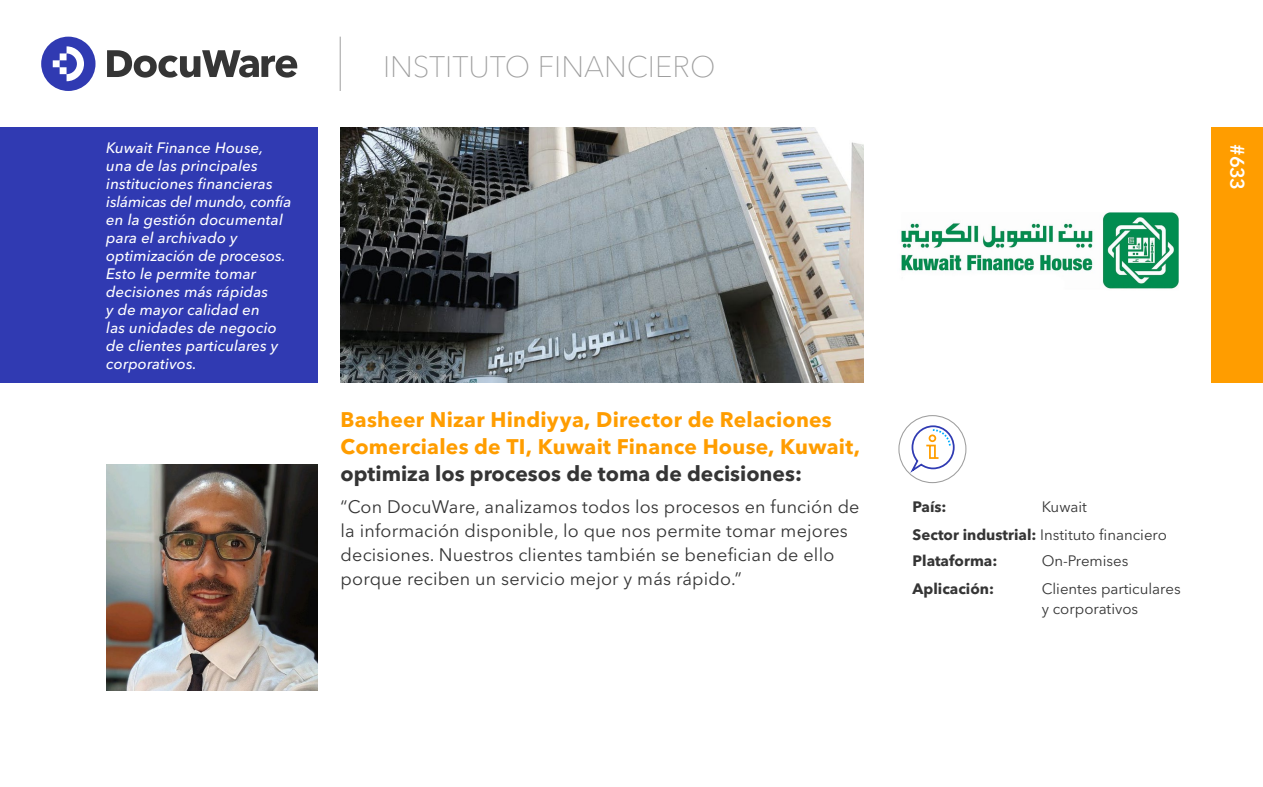
<style>
.page{position:relative;width:1263px;height:787px;background:#fff}
.page>*{position:absolute;margin:0;border:0;box-sizing:border-box;transform-origin:0 0}
.t1{font:100 29.4px "Avenir Next LT Pro";color:#9e9e9e}
.t2{font:700 21px/27px "Avenir Next LT Pro";letter-spacing:.01em;color:#ff9d00}
.t3{font:700 21px "Avenir Next LT Pro";color:#353535}
.t4{font:600 19.5px "Avenir Next LT Pro";color:#fff}
.t5{font:18px/24px "Avenir Next LT Pro";letter-spacing:.01em;color:#353535}
.t6{font:italic 500 15px/18px "Avenir Next LT Pro";letter-spacing:.01em;color:#fff}
.t7{font:15px/28px "Avenir Next LT Pro";color:#353535}
.t8{font:700 15px "Avenir Next LT Pro";color:#353535}
.s1{font-weight:700}
</style>
<div class="page">
<svg style="left:41px;top:37px;width:55px;height:54px"></svg>
<svg style="left:107px;top:50px;width:190px;height:28px"></svg>
<hr style="left:340px;top:37px;width:1px;height:54px;background:#9e9e9e">
<div style="left:1212px;top:128px;width:51px;height:255px;background:#ff9d00"></div>
<div style="left:0;top:128px;width:317px;height:255px;background:#303ab2"></div>
<div style="left:898px;top:415px;width:68px;height:68px;border:1px solid #9e9e9e;border-radius:50%"></div>
<svg style="left:908px;top:424px;width:47px;height:51px"></svg>
<img style="left:106px;top:465px;width:211px;height:225px">
<img style="left:901px;top:212px;width:277px;height:77px">
<img style="left:341px;top:128px;width:522px;height:255px">
<p class="t6" style="left:106px;top:138px;width:187px">Kuwait Finance House, una de las principales instituciones financieras islámicas del mundo, confía en la gestión documental para el archivado y optimización de procesos.<br>Esto le permite tomar decisiones más rápidas<br>y de mayor calidad en<br>las unidades de negocio de clientes particulares y corporativos.</p>
<h1 class="t1" style="left:383px;top:49px;width:334px">INSTITUTO FINANCIERO</h1>
<h3 class="t4" style="left:1249px;top:144px;width:47px;rotate:90deg">#633</h3>
<h2 class="t2" style="left:341px;top:406px;width:521px">Basheer Nizar Hindiyya, Director de Relaciones<br>Comerciales de TI, Kuwait Finance House, Kuwait,</h2>
<h2 class="t3" style="left:341px;top:460px;width:463px">optimiza los procesos de toma de decisiones:</h2>
<p class="t5" style="left:341px;top:495px;width:520px">“Con DocuWare, analizamos todos los procesos en función de la información disponible, lo que nos permite tomar mejores decisiones. Nuestros clientes también se benefician de ello porque reciben un servicio mejor y más rápido.”</p>
<p class="t8" style="left:913px;top:497px;width:35px">País:</p>
<p class="t7" style="left:913px;top:492px;width:256px;text-indent:129px">Kuwait<br><span class="s1">Sector industrial:</span> Instituto financiero</p>
<p class="t8" style="left:913px;top:551px;width:86px">Plataforma:</p>
<p class="t7" style="left:1042px;top:547px;width:88px">On-Premises</p>
<p class="t8" style="left:913px;top:579px;width:83px">Aplicación:</p>
<p class="t7" style="left:1042px;top:579px;width:141px;line-height:19.5px">Clientes particulares y corporativos</p>
</div>
